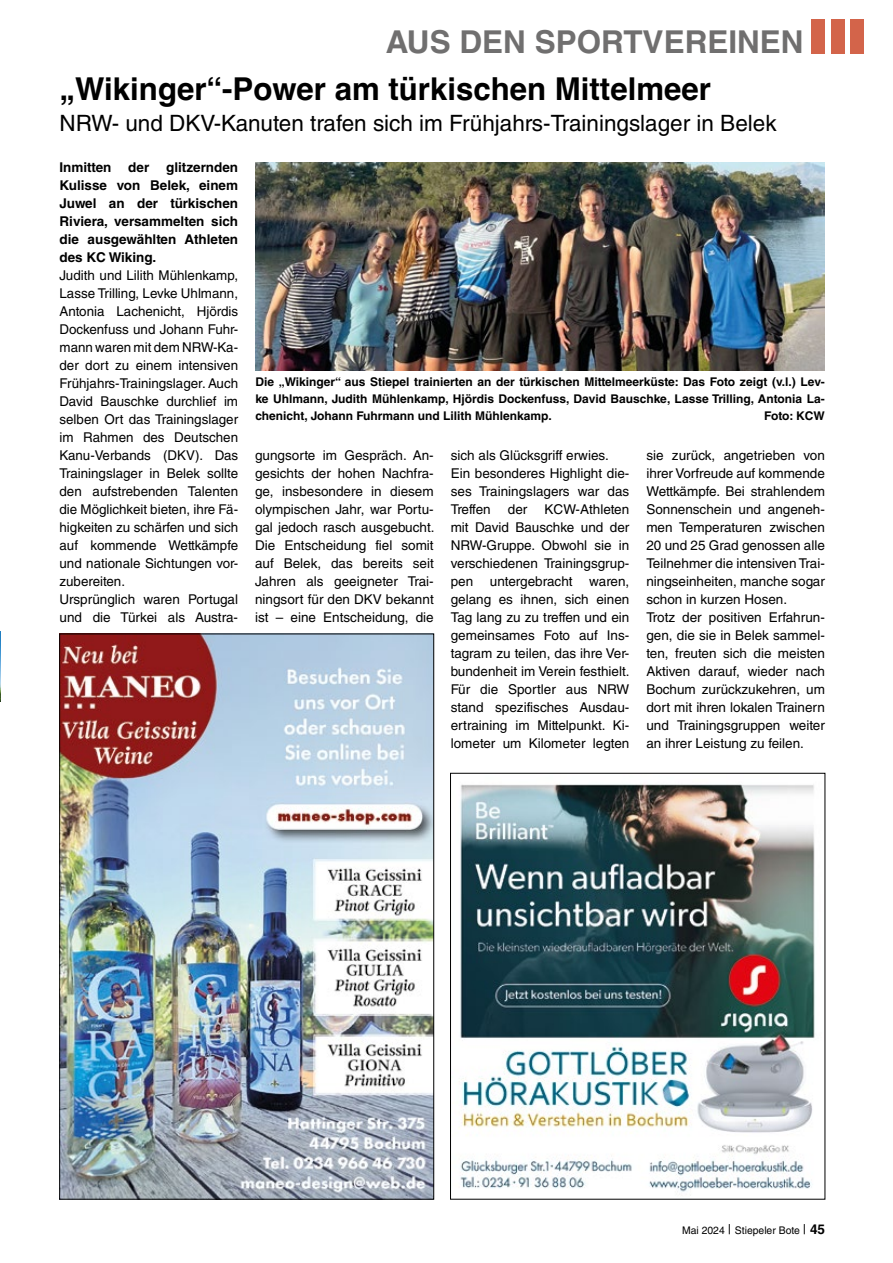
<style>
.page{position:relative;width:893px;height:1263px;background:#fff}
.page>*{position:absolute;margin:0;border:0;box-sizing:border-box;transform-origin:0 0}
.t1{font:700 31.5px "Helvetica";color:#000}
.t2{font:700 31.5px "Helvetica LT Std";color:#706f6f}
.t3{font:22.5px "Helvetica LT Std";color:#000}
.t4{font:13.5px/18px "Helvetica LT Std";color:#000}
.t5{font:700 13.5px/18px "Helvetica LT Std";color:#000;text-align:justify}
.t6{font:700 12px/16.5px "Helvetica LT Std";color:#000;text-align:justify}
.t7{font:10.5px "Helvetica LT Std";color:#000}
.s1{font-size:13.5px}
.s2{font-weight:700;font-size:13.5px}
</style>
<div class="page">
<div style="left:812px;top:19px;width:13px;height:34px;background:#d3644a"></div>
<div style="left:831px;top:19px;width:13px;height:34px;background:#d3644a"></div>
<div style="left:850px;top:19px;width:14px;height:34px;background:#d3644a"></div>
<img style="left:0;top:631px;width:1px;height:71px">
<img style="left:256px;top:163px;width:569px;height:208px">
<img style="left:459px;top:784px;width:356px;height:408px">
<img style="left:61px;top:636px;width:371px;height:561px">
<h1 class="t2" style="left:386px;top:23px;width:419px">AUS DEN SPORTVEREINEN</h1>
<h1 class="t1" style="left:60px;top:69px;width:653px">„Wikinger“-Power am türkischen Mittelmeer</h1>
<h2 class="t3" style="left:60px;top:110px;width:719px">NRW- und DKV-Kanuten trafen sich im Frühjahrs-Trainingslager in Belek</h2>
<p class="t5" style="left:60px;top:158px;width:53px">Inmitten</p>
<p class="t5" style="left:128px;top:158px;width:23px">der</p>
<p class="t5" style="left:60px;top:158px;width:180px;text-indent:107px">glitzernden Kulisse von Belek, einem Juwel an der türkischen Riviera, versammelten sich die ausgewählten Athleten des KC Wiking.</p>
<p class="t4" style="left:60px;top:266px;width:180px">Judith und Lilith Mühlenkamp,<br>Lasse Trilling, Levke Uhlmann,<br>Antonia Lachenicht, Hjördis<br>Dockenfuss und Johann Fuhr&shy;mann waren mit dem NRW-Ka&shy;der dort zu einem intensiven<br>Frühjahrs-Trainingslager. Auch<br>David Bauschke durchlief im selben Ort das Trainingslager im Rahmen des Deutschen<br>Kanu-Verbands (DKV). Das<br>Trainingslager in Belek sollte den aufstrebenden Talenten die Möglichkeit bieten, ihre Fä&shy;higkeiten zu schärfen und sich auf kommende Wettkämpfe und nationale Sichtungen vor&shy;zubereiten.<br>Ursprünglich waren Portugal und die Türkei als Austra-</p>
<p class="t6" style="left:255px;top:374px;width:571px">Die „Wikinger“ aus Stiepel trainierten an der türkischen Mittelmeerküste: Das Foto zeigt (v.l.) Lev&shy;ke Uhlmann, Judith Mühlenkamp, Hjördis Dockenfuss, David Bauschke, Lasse Trilling, Antonia La&shy;chenicht, Johann Fuhrmann und Lilith Mühlenkamp.</p>
<p class="t6" style="left:764px;top:407px;width:62px">Foto: KCW</p>
<p class="t4" style="left:255px;top:446px;width:181px;text-align:justify">gungsorte im Gespräch. An&shy;gesichts der hohen Nachfra&shy;ge, insbesondere in diesem olympischen Jahr, war Portu&shy;gal jedoch rasch ausgebucht.<br>Die Entscheidung fiel somit auf Belek, das bereits seit Jahren als geeigneter Trai&shy;ningsort für den DKV bekannt ist – eine Entscheidung, die</p>
<p class="t4" style="left:451px;top:446px;width:180px">sich als Glücksgriff erwies.<br>Ein besonderes Highlight die&shy;ses Trainingslagers war das<br>Treffen</p>
<p class="t4" style="left:646px;top:446px;width:180px">sie zurück, angetrieben von ihrer Vorfreude auf kommende<br>Wettkämpfe. Bei strahlendem<br>Sonnenschein und angeneh&shy;men Temperaturen zwischen<br>20 und 25 Grad genossen alle<br>Teilnehmer die intensiven Trai&shy;ningseinheiten, manche sogar schon in kurzen Hosen.<br>Trotz der positiven Erfahrun&shy;gen, die sie in Belek sammel&shy;ten, freuten sich die meisten<br>Aktiven darauf, wieder nach<br>Bochum zurückzukehren, um dort mit ihren lokalen Trainern und Trainingsgruppen weiter an ihrer Leistung zu feilen.</p>
<p class="t4" style="left:451px;top:500px;width:180px;text-align:justify;text-indent:94px">KCW-Athleten mit David Bauschke und der NRW-Gruppe. Obwohl sie in verschiedenen Trainingsgrup&shy;pen untergebracht waren, gelang es ihnen, sich einen Tag lang zu zu treffen und ein gemeinsames Foto auf Ins&shy;tagram zu teilen, das ihre Ver&shy;bundenheit im Verein festhielt.<br>Für die Sportler aus NRW stand spezifisches Ausdau&shy;ertraining im Mittelpunkt. Ki&shy;lometer um Kilometer legten</p>
<p class="t4" style="left:508px;top:500px;width:21px">der</p>
<p class="t7" style="left:682px;top:1224px;width:145px">Mai 2024 <span class="s1">|</span> Stiepeler Bote <span class="s1">|</span> <span class="s2">45</span></p>
</div>
